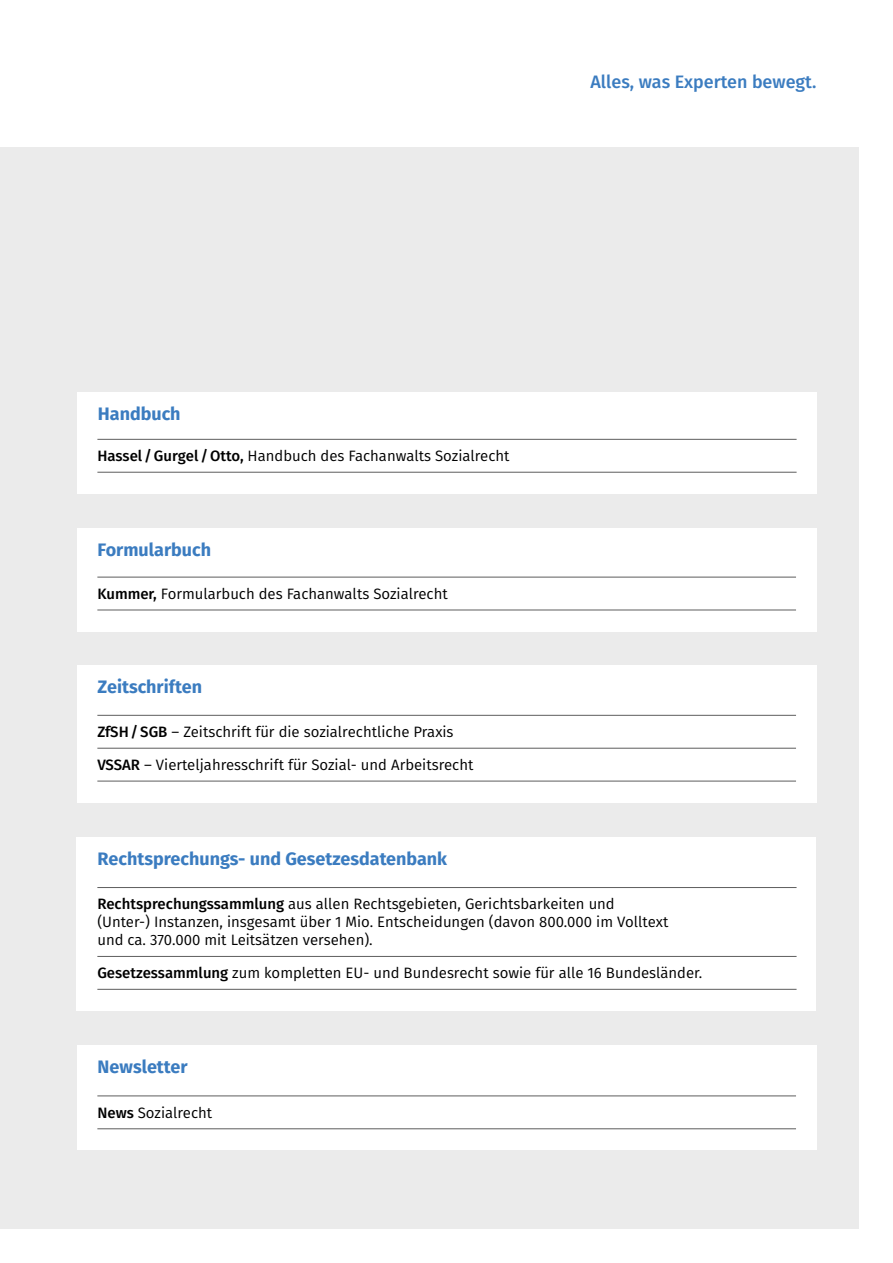
<style>
.page{position:relative;width:893px;height:1263px;background:#fff}
.page>*{position:absolute;margin:0;border:0;box-sizing:border-box;transform-origin:0 0}
.t1{font:700 18px "Fira Sans";color:#3b7cc0}
.t2{font:500 18px "Fira Sans";color:#3b7cc0}
.t3{font:15px/18px "Fira Sans";color:#000}
.s1{font-weight:500}
</style>
<div class="page">
<div style="left:0;top:148px;width:859px;height:1081px;background:#ebebeb"></div>
<div style="left:77px;top:528px;width:739px;height:103px;background:#fff"></div>
<hr style="left:97px;top:577px;width:699px;height:1px;background:#5d5d5d">
<hr style="left:97px;top:610px;width:699px;height:1px;background:#5d5d5d">
<div style="left:77px;top:665px;width:739px;height:138px;background:#fff"></div>
<hr style="left:97px;top:715px;width:699px;height:1px;background:#5d5d5d">
<hr style="left:97px;top:748px;width:699px;height:1px;background:#5d5d5d">
<hr style="left:97px;top:781px;width:699px;height:1px;background:#5d5d5d">
<div style="left:77px;top:1046px;width:739px;height:104px;background:#fff"></div>
<hr style="left:97px;top:1095px;width:699px;height:1px;background:#5d5d5d">
<hr style="left:97px;top:1128px;width:699px;height:1px;background:#5d5d5d">
<div style="left:77px;top:392px;width:739px;height:102px;background:#fff"></div>
<hr style="left:97px;top:439px;width:700px;height:1px;background:#5d5d5d">
<hr style="left:97px;top:472px;width:700px;height:1px;background:#5d5d5d">
<div style="left:77px;top:837px;width:739px;height:174px;background:#fff"></div>
<hr style="left:97px;top:887px;width:700px;height:1px;background:#5d5d5d">
<hr style="left:97px;top:956px;width:700px;height:1px;background:#5d5d5d">
<hr style="left:97px;top:989px;width:700px;height:1px;background:#5d5d5d">
<p class="t2" style="left:590px;top:68px;width:227px">Alles, was Experten bewegt.</p>
<p class="t1" style="left:98px;top:398px;width:84px">Handbuch</p>
<p class="t3" style="left:97px;top:446px;width:414px"><span class="s1">Hassel/Gurgel/Otto,</span> Handbuch des Fachanwalts Sozialrecht</p>
<p class="t1" style="left:98px;top:534px;width:115px">Formularbuch</p>
<p class="t3" style="left:97px;top:584px;width:352px"><span class="s1">Kummer,</span> Formularbuch des Fachanwalts Sozialrecht</p>
<p class="t1" style="left:98px;top:671px;width:106px">Zeitschriften</p>
<p class="t3" style="left:97px;top:715px;width:378px;line-height:32.8px"><span class="s1">ZfSH/SGB</span> – Zeitschrift für die sozialrechtliche Praxis<br><span class="s1">VSSAR</span> – Vierteljahresschrift für Sozial- und Arbeitsrecht</p>
<p class="t1" style="left:98px;top:843px;width:351px">Rechtsprechungs- und Gesetzesdatenbank</p>
<p class="t3" style="left:97px;top:894px;width:572px"><span class="s1">Rechtsprechungssammlung</span> aus allen Rechtsgebieten, Gerichtsbarkeiten und (Unter-) Instanzen, insgesamt über 1 Mio. Entscheidungen (davon 800.000 im Volltext und ca. 370.000 mit Leitsätzen versehen).</p>
<p class="t3" style="left:97px;top:963px;width:606px"><span class="s1">Gesetzessammlung</span> zum kompletten EU- und Bundesrecht sowie für alle 16 Bundesländer.</p>
<p class="t1" style="left:98px;top:1052px;width:92px">Newsletter</p>
<p class="t3" style="left:97px;top:1103px;width:116px"><span class="s1">News</span> Sozialrecht</p>
</div>
